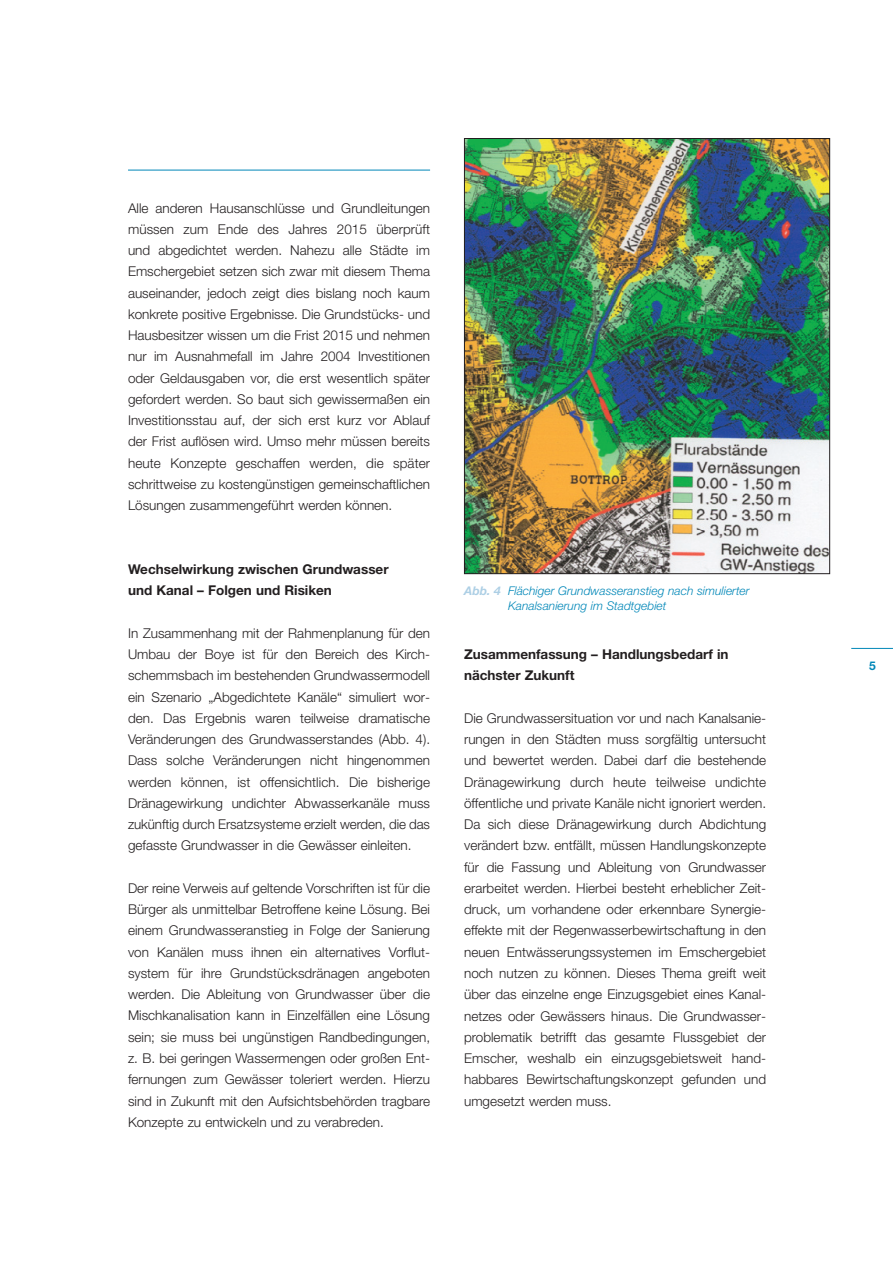
<style>
.page{position:relative;width:893px;height:1263px;background:#fff}
.page>*{position:absolute;margin:0;border:0;box-sizing:border-box;transform-origin:0 0}
.t1{font:300 13.5px/21.3px "Helvetica Neue";color:#231f20;text-align:justify}
.t2{font:700 13.5px/21.3px "Helvetica Neue";color:#231f20}
.t3{font:italic 300 12px/14.9px "Helvetica Neue";color:#0087b8}
.t4{font:700 12px "Helvetica Neue";color:#0087b8}
.s1{font-weight:700;color:#adcfe5}
</style>
<div class="page">
<hr style="left:851px;top:648px;width:41px;height:1px;background:#0087b8">
<hr style="left:128px;top:170px;width:302px;height:1px;background:#0087b8">
<img style="left:466px;top:140px;width:362px;height:432px">
<div style="left:464px;top:138px;width:366px;height:436px;border:1px solid #231f20"></div>
<p class="t1" style="left:128px;top:198px;width:303px">Alle anderen Hausanschlüsse und Grundleitungen müssen zum Ende des Jahres 2015 überprüft und abgedichtet werden. Nahezu alle Städte im Emschergebiet setzen sich zwar mit diesem Thema auseinander, jedoch zeigt dies bislang noch kaum konkrete positive Ergebnisse. Die Grundstücks- und Hausbesitzer wissen um die Frist 2015 und nehmen nur im Ausnahmefall im Jahre 2004 Investitionen oder Geldausgaben vor, die erst wesentlich später gefordert werden. So baut sich gewissermaßen ein Investitionsstau auf, der sich erst kurz vor Ablauf der Frist auflösen wird. Umso mehr müssen bereits heute Konzepte geschaffen werden, die später schrittweise zu kostengünstigen gemeinschaftlichen Lösungen zusammengeführt werden können.</p>
<p class="t2" style="left:128px;top:560px;width:262px">Wechselwirkung zwischen Grundwasser und Kanal – Folgen und Risiken</p>
<p class="t1" style="left:128px;top:624px;width:303px">In Zusammenhang mit der Rahmenplanung für den Umbau der Boye ist für den Bereich des Kirch&shy;schemmsbach im bestehenden Grundwassermodell ein Szenario „Abgedichtete Kanäle“ simuliert wor&shy;den. Das Ergebnis waren teilweise dramatische Veränderungen des Grundwasserstandes (Abb. 4).<br>Dass solche Veränderungen nicht hingenommen werden können, ist offensichtlich. Die bisherige Dränagewirkung undichter Abwasserkanäle muss zukünftig durch Ersatzsysteme erzielt werden, die das gefasste Grundwasser in die Gewässer einleiten.</p>
<p class="t1" style="left:128px;top:879px;width:303px">Der reine Verweis auf geltende Vorschriften ist für die Bürger als unmittelbar Betroffene keine Lösung. Bei einem Grundwasseranstieg in Folge der Sanierung von Kanälen muss ihnen ein alternatives Vorflut&shy;system für ihre Grundstücksdränagen angeboten werden. Die Ableitung von Grundwasser über die Mischkanalisation kann in Einzelfällen eine Lösung sein; sie muss bei ungünstigen Randbedingungen, z. B. bei geringen Wassermengen oder großen Ent&shy;fernungen zum Gewässer toleriert werden. Hierzu sind in Zukunft mit den Aufsichtsbehörden tragbare Konzepte zu entwickeln und zu verabreden.</p>
<p class="t3" style="left:508px;top:585px;width:243px;text-indent:-44px"><span class="s1">Abb. 4</span> Flächiger Grundwasseranstieg nach simulierter<br>Kanalsanierung im Stadtgebiet</p>
<p class="t2" style="left:464px;top:645px;width:266px">Zusammenfassung – Handlungsbedarf in nächster Zukunft</p>
<p class="t1" style="left:464px;top:709px;width:303px">Die Grundwassersituation vor und nach Kanalsanie&shy;rungen in den Städten muss sorgfältig untersucht und bewertet werden. Dabei darf die bestehende Dränagewirkung durch heute teilweise undichte öffentliche und private Kanäle nicht ignoriert werden.<br>Da sich diese Dränagewirkung durch Abdichtung verändert bzw. entfällt, müssen Handlungskonzepte für die Fassung und Ableitung von Grundwasser erarbeitet werden. Hierbei besteht erheblicher Zeit&shy;druck, um vorhandene oder erkennbare Synergie&shy;effekte mit der Regenwasserbewirtschaftung in den neuen Entwässerungssystemen im Emschergebiet noch nutzen zu können. Dieses Thema greift weit über das einzelne enge Einzugsgebiet eines Kanal&shy;netzes oder Gewässers hinaus. Die Grundwasser&shy;problematik betrifft das gesamte Flussgebiet der Emscher, weshalb ein einzugsgebietsweit hand&shy;habbares Bewirtschaftungskonzept gefunden und umgesetzt werden muss.</p>
<p class="t4" style="left:869px;top:661px;width:8px">5</p>
</div>
